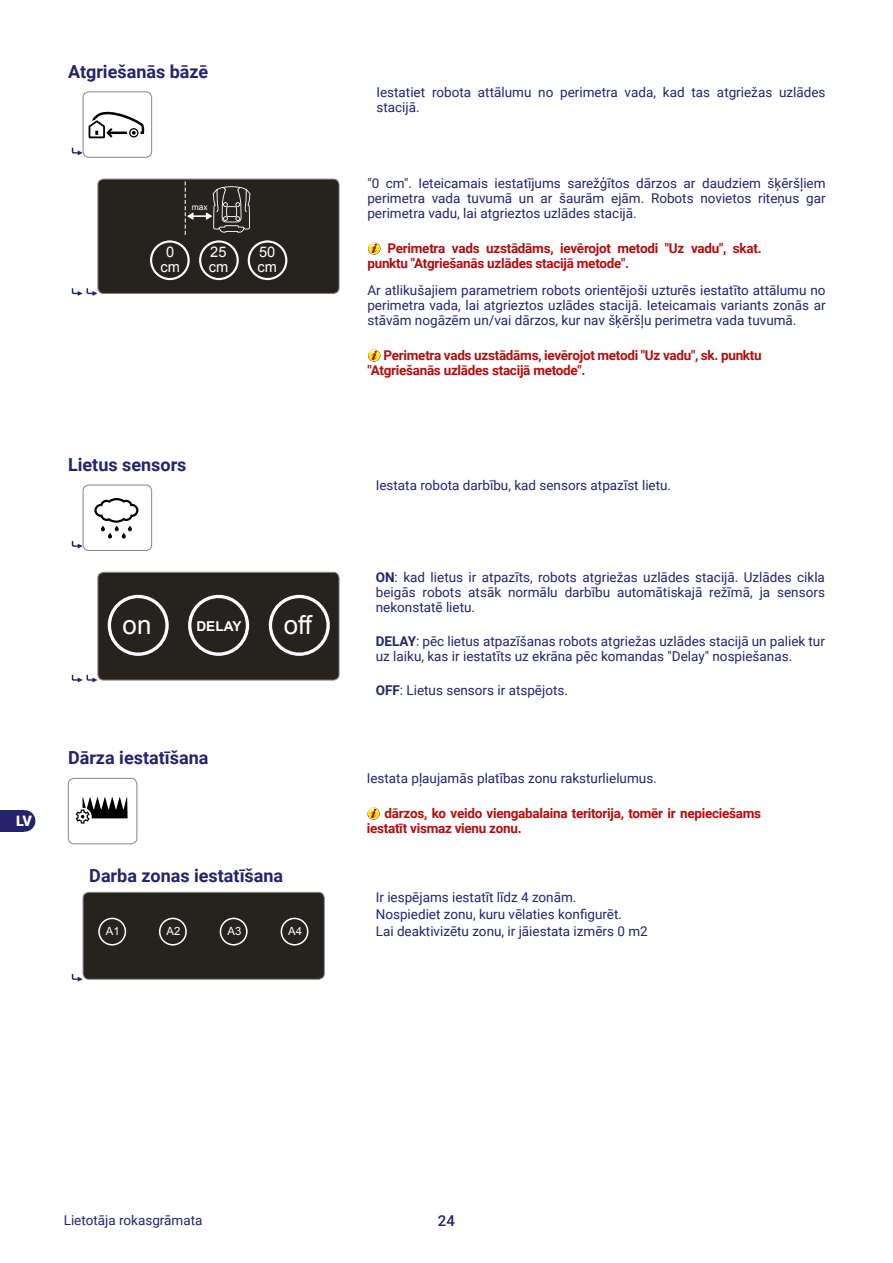
<style>
.page{position:relative;width:893px;height:1263px;background:#fff}
.page>*{position:absolute;margin:0;border:0;box-sizing:border-box;transform-origin:0 0}
.t1{font:25.8px "Arial";color:#fff}
.t2{font:700 18px "Roboto";color:#24246c}
.t3{font:500 15px "Roboto";color:#24246c}
.t4{font:14.55px/15.3px "Arial";color:#fff}
.t5{font:900 14.4px "Roboto";color:#fff}
.t6{font:700 13.65px "Arial";color:#fff}
.t7{font:13.5px/15px "Roboto";color:#24246c}
.t8{font:700 13.5px/15px "Roboto";letter-spacing:-.02em;color:#b20e10}
.t9{font:11.4px "Arial";color:#fff}
.t10{font:8.4px "Arial";color:#fff}
.s1{font-weight:700}
</style>
<div class="page">
<div style="left:0;top:810px;width:24px;height:22px;background:#24246c"></div>
<div style="left:14px;top:810px;width:21px;height:22px;background:#24246c;border-radius:50%"></div>
<svg style="left:72px;top:96px;width:73px;height:59px"></svg>
<div style="left:83px;top:92px;width:69px;height:66px;border:1px solid #878787;border-radius:6px"></div>
<svg style="left:72px;top:179px;width:267px;height:117px;background:#474541"></svg>
<div style="left:98px;top:179px;width:241px;height:115px;border:1px solid #878787;border-radius:6px"></div>
<svg style="left:368px;top:242px;width:13px;height:13px"></svg>
<svg style="left:368px;top:349px;width:13px;height:13px"></svg>
<svg style="left:72px;top:485px;width:78px;height:65px"></svg>
<div style="left:83px;top:485px;width:69px;height:66px;border:1px solid #878787;border-radius:6px"></div>
<svg style="left:72px;top:572px;width:267px;height:110px"></svg>
<div style="left:98px;top:572px;width:241px;height:108px;border:1px solid #878787;border-radius:6px"></div>
<svg style="left:68px;top:778px;width:67px;height:64px"></svg>
<div style="left:68px;top:778px;width:69px;height:66px;border:1px solid #878787;border-radius:6px"></div>
<svg style="left:367px;top:807px;width:13px;height:13px"></svg>
<svg style="left:72px;top:892px;width:252px;height:89px;background:#393631"></svg>
<div style="left:83px;top:892px;width:242px;height:87px;border:1px solid #878787;border-radius:6px"></div>
<h2 class="t2" style="left:68px;top:59px;width:142px">Atgriešanās bāzē</h2>
<p class="t10" style="left:192px;top:201px;width:17px">max</p>
<p class="t4" style="left:161px;top:244px;width:21px;text-align:center">0 cm</p>
<p class="t4" style="left:209px;top:244px;width:21px">25 cm</p>
<p class="t4" style="left:258px;top:244px;width:21px">50 cm</p>
<h2 class="t2" style="left:68px;top:452px;width:120px">Lietus sensors</h2>
<h1 class="t1" style="left:123px;top:608px;width:30px">on</h1>
<p class="t6" style="left:196px;top:617px;width:47px">DELAY</p>
<h1 class="t1" style="left:284px;top:608px;width:30px">off</h1>
<p class="t5" style="left:16px;top:811px;width:17px">LV</p>
<h2 class="t2" style="left:68px;top:745px;width:142px">Dārza iestatīšana</h2>
<h2 class="t2" style="left:89px;top:863px;width:195px">Darba zonas iestatīšana</h2>
<p class="t9" style="left:106px;top:923px;width:15px">A1</p>
<p class="t9" style="left:166px;top:923px;width:15px">A2</p>
<p class="t9" style="left:227px;top:923px;width:15px">A3</p>
<p class="t9" style="left:288px;top:923px;width:15px">A4</p>
<p class="t7" style="left:376px;top:84px;width:451px">Iestatiet robota attālumu no perimetra vada, kad tas atgriežas uzlādes stacijā.</p>
<p class="t7" style="left:367px;top:176px;width:460px;text-align:justify">"0 cm". Ieteicamais iestatījums sarežģītos dārzos ar daudziem šķēršļiem perimetra vada tuvumā un ar šaurām ejām. Robots novietos riteņus gar perimetra vadu, lai atgrieztos uzlādes stacijā.</p>
<p class="t8" style="left:367px;top:240px;width:396px;text-indent:20px">Perimetra vads uzstādāms, ievērojot metodi "Uz vadu", skat. punktu "Atgriešanās uzlādes stacijā metode".</p>
<p class="t7" style="left:367px;top:283px;width:460px;text-align:justify">Ar atlikušajiem parametriem robots orientējoši uzturēs iestatīto attālumu no perimetra vada, lai atgrieztos uzlādes stacijā. Ieteicamais variants zonās ar stāvām nogāzēm un/vai dārzos, kur nav šķēršļu perimetra vada tuvumā.</p>
<p class="t8" style="left:367px;top:347px;width:396px;text-indent:16px">Perimetra vads uzstādāms, ievērojot metodi "Uz vadu", sk. punktu "Atgriešanās uzlādes stacijā metode".</p>
<p class="t7" style="left:376px;top:477px;width:297px">Iestata robota darbību, kad sensors atpazīst lietu.</p>
<p class="t7" style="left:376px;top:569px;width:451px;text-align:justify"><span class="s1">ON</span>: kad lietus ir atpazīts, robots atgriežas uzlādes stacijā. Uzlādes cikla beigās robots atsāk normālu darbību automātiskajā režīmā, ja sensors nekonstatē lietu.</p>
<p class="t7" style="left:376px;top:633px;width:451px"><span class="s1">DELAY</span>: pēc lietus atpazīšanas robots atgriežas uzlādes stacijā un paliek tur uz laiku, kas ir iestatīts uz ekrāna pēc komandas "Delay" nospiešanas.</p>
<p class="t7" style="left:376px;top:682px;width:194px"><span class="s1">OFF</span>: Lietus sensors ir atspējots.</p>
<p class="t7" style="left:367px;top:771px;width:292px">Iestata pļaujamās platības zonu raksturlielumus.</p>
<p class="t8" style="left:367px;top:805px;width:396px;text-indent:18px">dārzos, ko veido viengabalaina teritorija, tomēr ir nepieciešams iestatīt vismaz vienu zonu.</p>
<p class="t7" style="left:376px;top:888px;width:273px;line-height:17.1px">Ir iespējams iestatīt līdz 4 zonām.<br>Nospiediet zonu, kuru vēlaties konfigurēt.<br>Lai deaktivizētu zonu, ir jāiestata izmērs 0 m2</p>
<p class="t7" style="left:64px;top:1212px;width:140px">Lietotāja rokasgrāmata</p>
<p class="t3" style="left:438px;top:1210px;width:19px">24</p>
</div>
